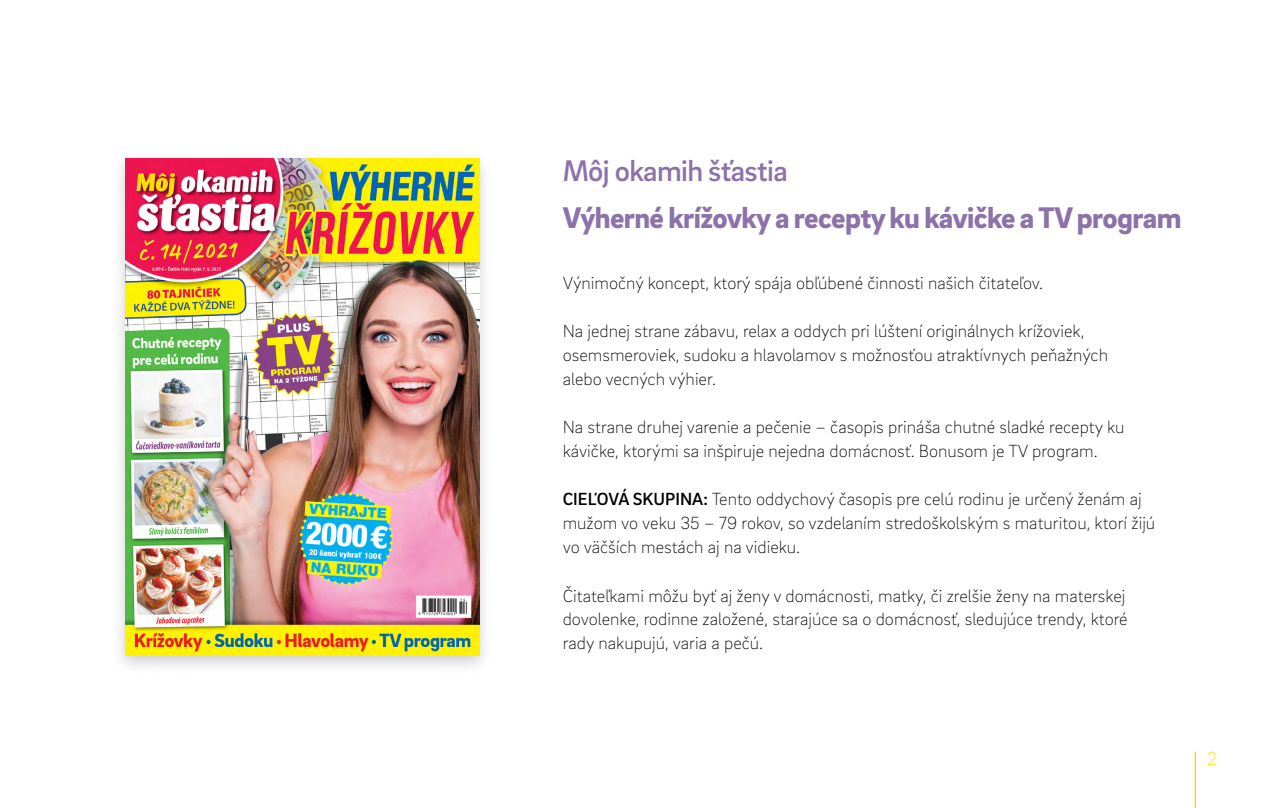
<style>
.page{position:relative;width:1263px;height:808px;background:#fff}
.page>*{position:absolute;margin:0;border:0;box-sizing:border-box;transform-origin:0 0}
.t1{font:900 30.6px "Brix Sans";letter-spacing:-.02em;color:#8c72a9}
.t2{font:500 30.6px "Brix Sans";letter-spacing:-.02em;color:#8c72a9}
.t3{font:200 19.5px "Brix Sans";color:#fd0}
.t4{font:200 18px/24px "Brix Sans";color:#000}
.s1{font-weight:500}
</style>
<div class="page">
<div style="left:112px;top:150px;width:381px;height:525px;background:#000;opacity:.2"></div>
<img style="left:126px;top:158px;width:353px;height:497px">
<hr style="left:1194px;top:751px;width:2px;height:57px;background:#fd0">
<h1 class="t2" style="left:563px;top:150px;width:227px">Môj okamih šťastia</h1>
<h1 class="t1" style="left:563px;top:198px;width:620px">Výherné krížovky a recepty ku kávičke a TV program</h1>
<p class="t4" style="left:563px;top:271px;width:482px">Výnimočný koncept, ktorý spája obľúbené činnosti našich čitateľov.</p>
<p class="t4" style="left:563px;top:319px;width:547px">Na jednej strane zábavu, relax a oddych pri lúštení originálnych krížoviek, osemsmeroviek, sudoku a hlavolamov s možnosťou atraktívnych peňažných alebo vecných výhier.</p>
<p class="t4" style="left:563px;top:415px;width:563px">Na strane druhej varenie a pečenie – časopis prináša chutné sladké recepty ku kávičke, ktorými sa inšpiruje nejedna domácnosť. Bonusom je TV program.</p>
<p class="t4" style="left:563px;top:487px;width:594px"><span class="s1">CIEĽOVÁ SKUPINA:</span> Tento oddychový časopis pre celú rodinu je určený ženám aj mužom vo veku 35 – 79 rokov, so vzdelaním stredoškolským s maturitou, ktorí žijú vo väčších mestách aj na vidieku.</p>
<p class="t4" style="left:563px;top:583px;width:566px">Čitateľkami môžu byť aj ženy v domácnosti, matky, či zrelšie ženy na materskej dovolenke, rodinne založené, starajúce sa o domácnosť, sledujúce trendy, ktoré rady nakupujú, varia a pečú.</p>
<p class="t3" style="left:1207px;top:746px;width:12px">2</p>
</div>
